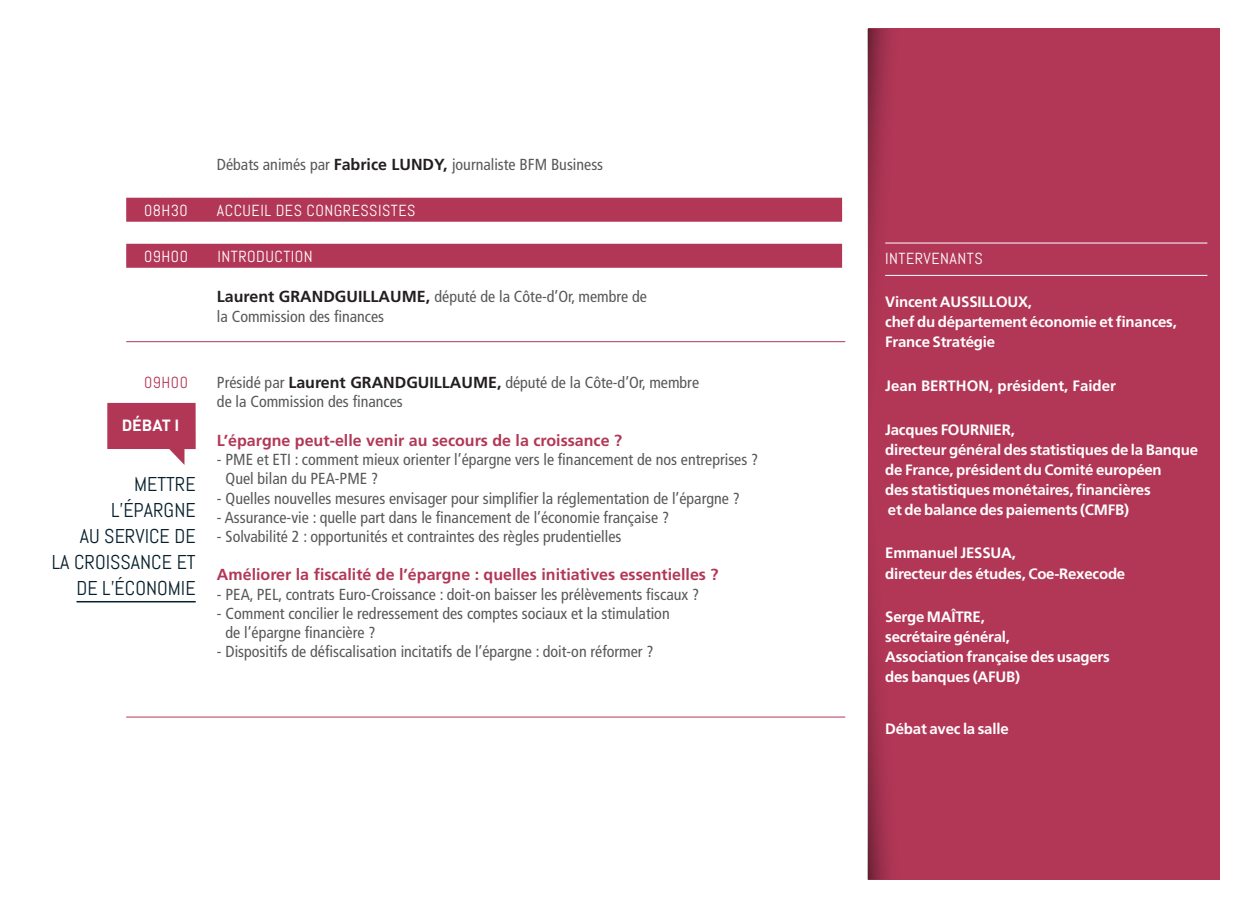
<style>
.page{position:relative;width:1248px;height:908px;background:#fff}
.page>*{position:absolute;margin:0;border:0;box-sizing:border-box;transform-origin:0 0}
.t1{font:20px/26px "Abel";color:#07202d;text-align:right}
.t2{font:condensed 16px/19.2px "Frutiger";color:#57585a}
.t3{font:700 16px "Frutiger";color:#b23757}
.t4{font:16px "Abel";letter-spacing:.03em;color:#fff}
.t5{font:700 16px "DIN";color:#fff}
.t6{font:16px "Abel";letter-spacing:.03em;color:#b23757}
.t7{font:700 15px/20px "Frutiger";letter-spacing:-.015em;color:#fff}
.s1{font-weight:700;font-stretch:normal;color:#231f20}
</style>
<div class="page">
<div style="left:868px;top:28px;width:351px;height:851px;background:#b23757"></div>
<svg style="left:107px;top:403px;width:89px;height:62px"></svg>
<div style="left:122px;top:418px;width:59px;height:14px;background:#b23757"></div>
<div style="left:126px;top:198px;width:716px;height:24px;background:#b23757"></div>
<div style="left:126px;top:244px;width:716px;height:24px;background:#b23757"></div>
<hr style="left:126px;top:341px;width:719px;height:1px;background:#b23757">
<hr style="left:126px;top:716px;width:719px;height:1px;background:#b23757">
<hr style="left:76px;top:600px;width:120px;height:2px;background:#07202d">
<svg style="left:867px;top:29px;width:43px;height:850px"></svg>
<hr style="left:885px;top:242px;width:322px;height:1px;background:#fff">
<hr style="left:885px;top:275px;width:322px;height:1px;background:#fff">
<p class="t2" style="left:217px;top:155px;width:387px">Débats animés par <span class="s1">Fabrice LUNDY,</span> journaliste BFM Business</p>
<p class="t4" style="left:144px;top:200px;width:45px">08H30</p>
<p class="t4" style="left:217px;top:200px;width:200px">ACCUEIL DES CONGRESSISTES</p>
<p class="t4" style="left:144px;top:246px;width:45px">09H00</p>
<p class="t4" style="left:217px;top:246px;width:97px">INTRODUCTION</p>
<p class="t2" style="left:217px;top:286px;width:431px;line-height:20px"><span class="s1">Laurent GRANDGUILLAUME,</span> député de la Côte-d’Or, membre de la Commission des finances</p>
<p class="t6" style="left:144px;top:372px;width:45px">09H00</p>
<p class="t2" style="left:217px;top:373px;width:483px">Présidé par <span class="s1">Laurent GRANDGUILLAUME,</span> député de la Côte-d’Or, membre de la Commission des finances</p>
<p class="t3" style="left:217px;top:430px;width:406px">L’épargne peut-elle venir au secours de la croissance ?</p>
<p class="t2" style="left:225px;top:450px;width:534px;text-indent:-9px">- PME et ETI : comment mieux orienter l’épargne vers le financement de nos entreprises ?<br>Quel bilan du PEA-PME ?</p>
<p class="t2" style="left:217px;top:488px;width:524px">- Quelles nouvelles mesures envisager pour simplifier la réglementation de l’épargne ?</p>
<p class="t2" style="left:217px;top:507px;width:453px">- Assurance-vie : quelle part dans le financement de l’économie française ?</p>
<p class="t2" style="left:217px;top:526px;width:406px">- Solvabilité 2 : opportunités et contraintes des règles prudentielles</p>
<p class="t3" style="left:217px;top:565px;width:503px">Améliorer la fiscalité de l’épargne : quelles initiatives essentielles ?</p>
<p class="t2" style="left:217px;top:584px;width:484px">- PEA, PEL, contrats Euro-Croissance : doit-on baisser les prélèvements fiscaux ?</p>
<p class="t2" style="left:225px;top:603px;width:445px;text-indent:-9px">- Comment concilier le redressement des comptes sociaux et la stimulation de l’épargne financière ?</p>
<p class="t2" style="left:217px;top:642px;width:438px">- Dispositifs de défiscalisation incitatifs de l’épargne : doit-on réformer ?</p>
<p class="t5" style="left:122px;top:415px;width:59px">DÉBAT I</p>
<p class="t1" style="left:52px;top:471px;width:145px">METTRE<br>L’ÉPARGNE<br>AU SERVICE DE<br>LA CROISSANCE ET<br>DE L’ÉCONOMIE</p>
<p class="t4" style="left:885px;top:248px;width:99px">INTERVENANTS</p>
<p class="t7" style="left:885px;top:292px;width:293px">Vincent AUSSILLOUX,<br>chef du département économie et finances,<br>France Stratégie</p>
<p class="t7" style="left:885px;top:375px;width:232px">Jean BERTHON, président, Faider</p>
<p class="t7" style="left:885px;top:419px;width:314px">Jacques FOURNIER,<br>directeur général des statistiques de la Banque de France, président du Comité européen<br>des statistiques monétaires, financières<br>et de balance des paiements (CMFB)</p>
<p class="t7" style="left:885px;top:543px;width:241px">Emmanuel JESSUA,<br>directeur des études, Coe-Rexecode</p>
<p class="t7" style="left:885px;top:606px;width:226px">Serge MAÎTRE,<br>secrétaire général,<br>Association française des usagers des banques (AFUB)</p>
<p class="t7" style="left:885px;top:718px;width:125px">Débat avec la salle</p>
</div>
